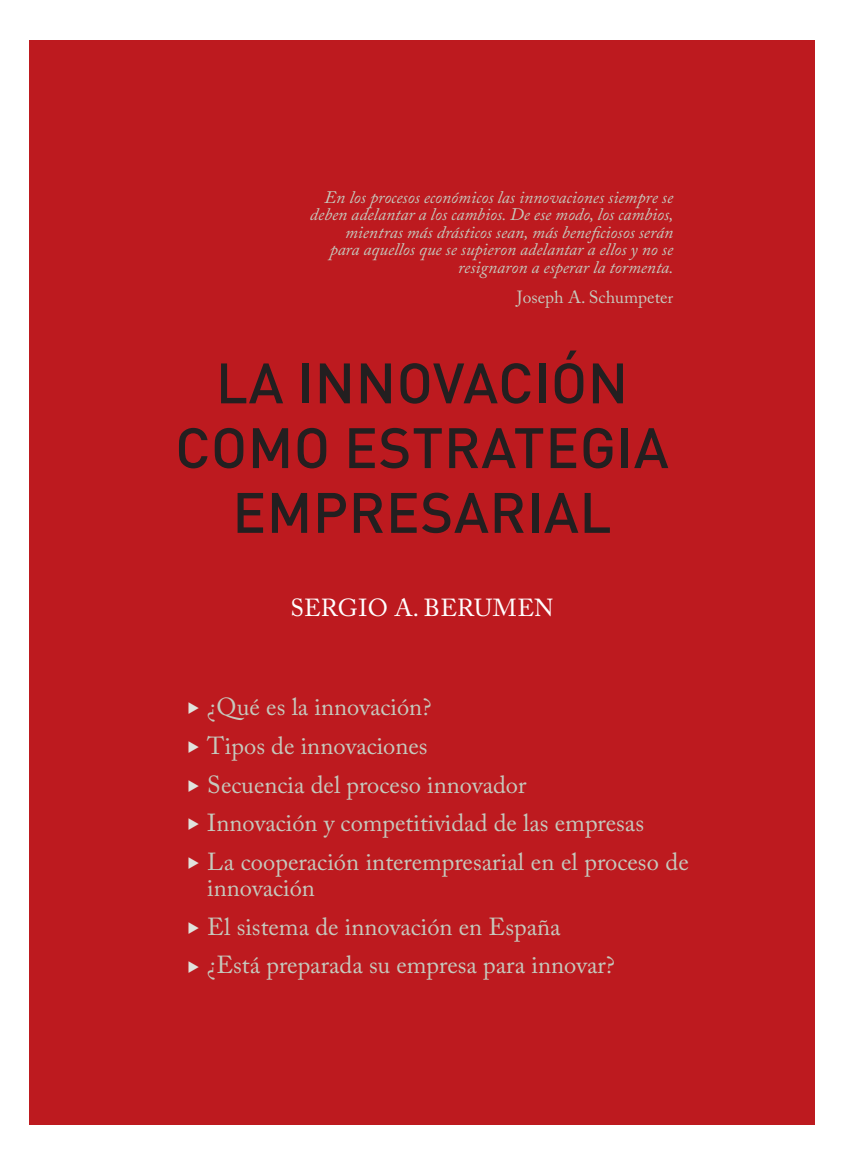
<style>
.page{position:relative;width:844px;height:1166px;background:#fff}
.page>*{position:absolute;margin:0;border:0;box-sizing:border-box;transform-origin:0 0}
.t1{font:500 56px/64.8px "DIN Pro";letter-spacing:.01em;color:#231f20;text-align:center}
.t2{font:24.5px/38.7px "Adobe Caslon Pro";color:#c5c9bd}
.t3{font:24.5px "Adobe Caslon Pro";color:#fff}
.t4{font:italic 17.5px/17.5px "Adobe Caslon Pro";color:#c5c9bd;text-align:right}
.t5{font:17.5px "Adobe Caslon Pro";color:#c5c9bd}
.s1{font-size:15.75px}
</style>
<div class="page">
<div style="left:29px;top:41px;width:785px;height:1084px;background:#bd1a1f"></div>
<p class="t4" style="left:310px;top:188px;width:365px">En los procesos económicos las innovaciones siempre se deben adelantar a los cambios. De ese modo, los cambios, mientras más drásticos sean, más beneficiosos serán<br>para aquellos que se supieron adelantar a ellos y no se resignaron a esperar la tormenta.</p>
<p class="t5" style="left:517px;top:286px;width:158px">Joseph A. Schumpete<span class="s1">r</span></p>
<p class="t1" style="left:175px;top:348px;width:495px">LA INNOVACIÓN<br>COMO ESTRATEGIA<br>EMPRESARIAL</p>
<p class="t3" style="left:290px;top:593px;width:32px">Sergio</p>
<p class="t3" style="left:394px;top:593px;width:66px">A. Berumen</p>
<p class="t2" style="left:207px;top:687px;width:483px">¿Qué es la innovación?<br>Tipos de innovaciones<br>Secuencia del proceso innovador<br>Innovación y competitividad de las empresas<br>La cooperación interempresarial en el proceso de</p>
<p class="t2" style="left:207px;top:868px;width:409px">innovación<br>El sistema de innovación en España ¿Está preparada su empresa para innovar?</p>
</div>
